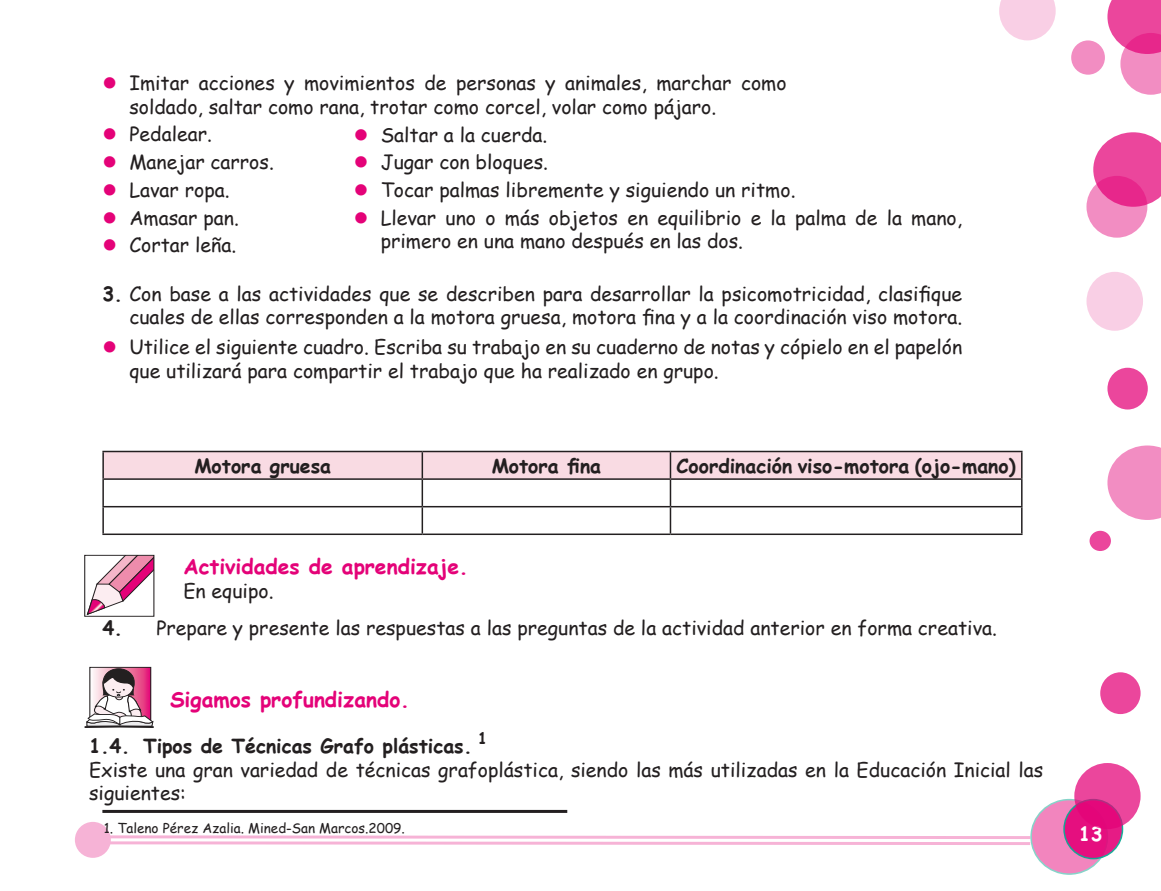
<style>
.page{position:relative;width:1161px;height:891px;background:#fff}
.page>*{position:absolute;margin:0;border:0;box-sizing:border-box;transform-origin:0 0}
.t1{font:700 21px "Comic Sans MS";color:#e40278}
.t2{font:19.5px/27.8px "Comic Sans MS";color:#231f20}
.t3{font:700 19.5px "Comic Sans MS";color:#231f20}
.t4{font:700 19.5px "Comic Sans MS";color:#fff}
.t5{font:700 15.75px "Comic Sans MS";color:#231f20}
.t6{font:13.5px "Comic Sans MS";color:#231f20}
.s1{font-weight:700}
</style>
<div class="page">
<svg style="left:1031px;top:800px;width:76px;height:74px;background:#eb87bd"></svg>
<div style="left:1030px;top:799px;width:78px;height:76px;border:2px solid #00a78f;border-radius:50%"></div>
<div style="left:1064px;top:800px;width:59px;height:59px;background:#e50f7f;border-radius:50%"></div>
<div style="left:1063px;top:799px;width:60px;height:60px;border:2px solid #00a78f;border-radius:50%"></div>
<svg style="left:1074px;top:763px;width:67px;height:66px;fill:#eb469c"></svg>
<div style="left:1100px;top:672px;width:41px;height:42px;background:#eb469c;border-radius:50%"></div>
<div style="left:1107px;top:368px;width:41px;height:42px;background:#eb469c;border-radius:50%"></div>
<div style="left:1090px;top:531px;width:21px;height:20px;background:#eb469c;border-radius:50%"></div>
<svg style="left:1093px;top:132px;width:68px;height:75px;background:#ed61aa"></svg>
<svg style="left:1107px;top:445px;width:54px;height:75px"></svg>
<svg style="left:1086px;top:176px;width:61px;height:62px;background:#ee6aaf"></svg>
<svg style="left:1107px;top:0;width:54px;height:95px"></svg>
<div style="left:1071px;top:40px;width:34px;height:35px;background:#f28dc2;border-radius:50%"></div>
<div style="left:1086px;top:272px;width:57px;height:59px;background:#f9cfe5;border-radius:50%"></div>
<svg style="left:999px;top:0;width:57px;height:40px"></svg>
<svg style="left:110px;top:834px;width:923px;height:13px"></svg>
<div style="left:75px;top:822px;width:36px;height:36px;background:#f6b3d6;border-radius:50%"></div>
<hr style="left:102px;top:810px;width:465px;height:3px;background:#231f20">
<hr style="left:102px;top:451px;width:320px;height:1px;background:#231f20">
<hr style="left:102px;top:452px;width:2px;height:26px;background:#231f20">
<hr style="left:422px;top:451px;width:248px;height:1px;background:#231f20">
<hr style="left:670px;top:451px;width:353px;height:1px;background:#231f20">
<hr style="left:1021px;top:452px;width:2px;height:26px;background:#231f20">
<hr style="left:102px;top:478px;width:320px;height:2px;background:#231f20">
<hr style="left:102px;top:480px;width:2px;height:26px;background:#231f20">
<hr style="left:670px;top:478px;width:353px;height:2px;background:#231f20">
<hr style="left:1021px;top:480px;width:2px;height:26px;background:#231f20">
<hr style="left:102px;top:506px;width:320px;height:1px;background:#231f20">
<hr style="left:102px;top:507px;width:2px;height:27px;background:#231f20">
<hr style="left:670px;top:506px;width:353px;height:1px;background:#231f20">
<svg style="left:103px;top:452px;width:919px;height:82px"></svg>
<hr style="left:1021px;top:507px;width:2px;height:27px;background:#231f20">
<hr style="left:102px;top:534px;width:320px;height:1px;background:#231f20">
<hr style="left:422px;top:534px;width:248px;height:1px;background:#231f20">
<hr style="left:670px;top:534px;width:353px;height:1px;background:#231f20">
<svg style="left:87px;top:557px;width:65px;height:58px"></svg>
<div style="left:84px;top:555px;width:70px;height:62px;border:1px solid #231f20"></div>
<div style="left:90px;top:667px;width:61px;height:60px;border:1px solid #231f20"></div>
<div style="left:103px;top:668px;width:31px;height:29px;border:1px solid #231f20;border-radius:50%"></div>
<hr style="left:84px;top:726px;width:70px;height:2px;background:#231f20">
<svg style="left:86px;top:669px;width:67px;height:58px"></svg>
<p class="t2" style="left:129px;top:71px;width:659px;line-height:23.4px">Imitar acciones y movimientos de personas y animales, marchar como soldado, saltar como rana, trotar como corcel, volar como pájaro.</p>
<p class="t2" style="left:129px;top:120px;width:146px">Pedalear.<br>Manejar carros.<br>Lavar ropa.<br>Amasar pan.<br>Cortar leña.</p>
<p class="t2" style="left:381px;top:120px;width:583px">Saltar a la cuerda.<br>Jugar con bloques.<br>Tocar palmas libremente y siguiendo un ritmo.<br>Llevar uno o más objetos en equilibrio e la palma de la mano,</p>
<p class="t2" style="left:381px;top:227px;width:364px">primero en una mano después en las dos.</p>
<p class="t2" style="left:102px;top:281px;width:861px;line-height:23.4px;text-align:right"><span class="s1">3.</span> Con base a las actividades que se describen para desarrollar la psicomotricidad, clasifique cuales de ellas corresponden a la motora gruesa, motora fina y a la coordinación viso motora.</p>
<p class="t2" style="left:129px;top:335px;width:834px;line-height:23.4px">Utilice el siguiente cuadro. Escriba su trabajo en su cuaderno de notas y cópielo en el papelón que utilizará para compartir el trabajo que ha realizado en grupo.</p>
<p class="t3" style="left:194px;top:452px;width:138px">Motora gruesa</p>
<p class="t3" style="left:492px;top:452px;width:111px">Motora fina</p>
<p class="t3" style="left:676px;top:452px;width:341px">Coordinación viso-motora (ojo-mano)</p>
<p class="t1" style="left:183px;top:551px;width:286px">Actividades de aprendizaje.</p>
<p class="t2" style="left:183px;top:576px;width:92px">En equipo.</p>
<p class="t2" style="left:102px;top:613px;width:896px"><span class="s1">4.</span> Prepare y presente las respuestas a las preguntas de la actividad anterior en forma creativa.</p>
<p class="t1" style="left:170px;top:684px;width:241px">Sigamos profundizando.</p>
<p class="t3" style="left:89px;top:732px;width:385px">1.4. Tipos de Técnicas Grafo plásticas.</p>
<p class="t5" style="left:478px;top:727px;width:11px">1</p>
<p class="t2" style="left:89px;top:757px;width:956px;line-height:23.4px">Existe una gran variedad de técnicas grafoplástica, siendo las más utilizadas en la Educación Inicial las siguientes:</p>
<p class="t6" style="left:104px;top:818px;width:302px">1. Taleno Pérez Azalia. Mined-San Marcos.2009.</p>
<p class="t4" style="left:1079px;top:819px;width:25px">13</p>
</div>
